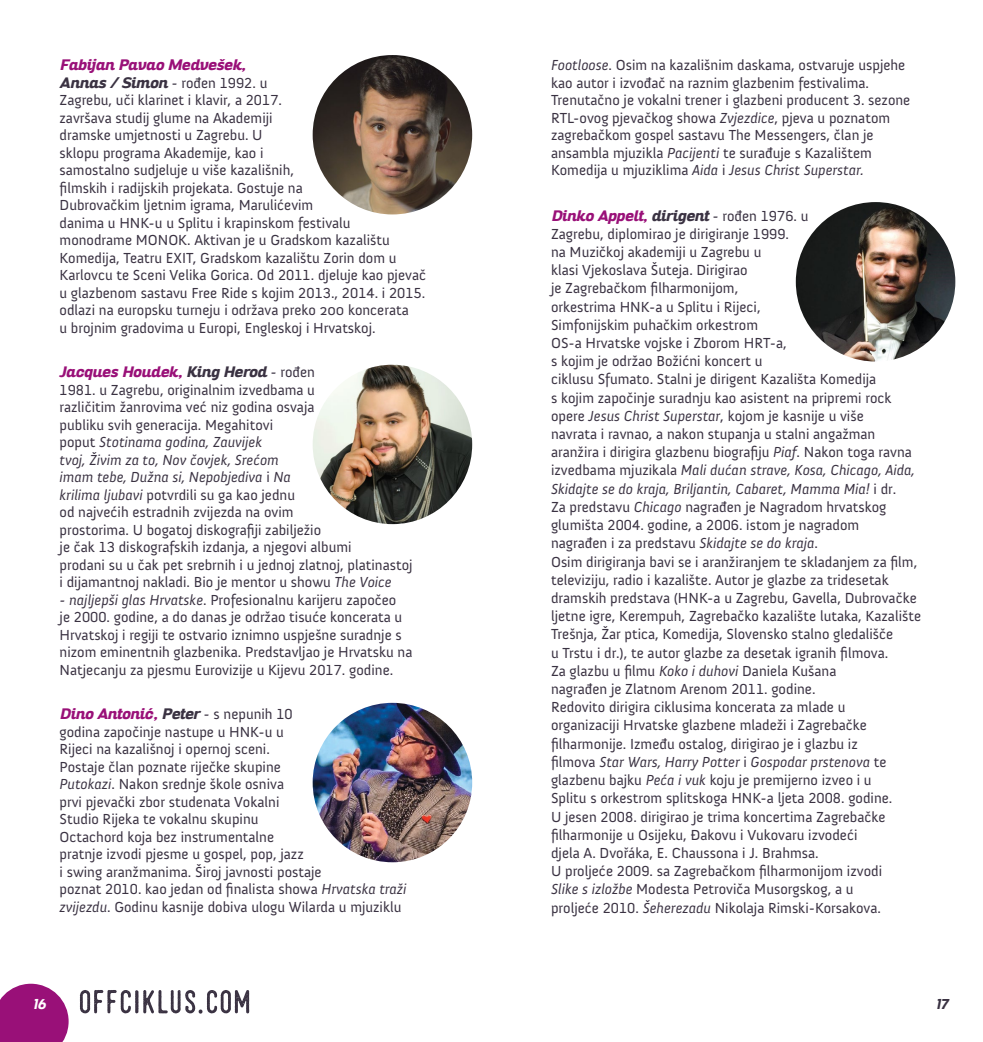
<style>
.page{position:relative;width:983px;height:1042px;background:#fff}
.page>*{position:absolute;margin:0;border:0;box-sizing:border-box;transform-origin:0 0}
.t1{font:14.88px/17.5px "Anivers";color:#3a3242}
.t2{font:italic 800 14.88px "Altair";color:#991078}
.t3{font:italic 800 14px "Altair";color:#fff;scale:.9 1}
.t4{font:italic 800 14px "Altair";color:#3a3242;scale:.9 1}
.s1{font-family:"Altair";font-weight:800;font-style:italic}
.s2{color:#3a3242}
.s3{font-family:"Anivers";font-weight:400;font-style:normal;color:#3a3242}
.s4{font-style:italic}
</style>
<div class="page">
<svg style="left:0;top:983px;width:69px;height:59px"></svg>
<svg style="left:80px;top:990px;width:169px;height:23px"></svg>
<img style="left:312px;top:55px;width:160px;height:159px;border-radius:80px">
<img style="left:795px;top:202px;width:160px;height:159px;border-radius:80px">
<img style="left:312px;top:703px;width:160px;height:159px;border-radius:80px">
<img style="left:312px;top:365px;width:160px;height:159px;border-radius:80px">
<p class="t2" style="left:60px;top:55px;width:188px">Fabijan Pavao Medvešek,</p>
<p class="t1" style="left:60px;top:74px;width:368px"><span class="s1">Annas / Simon</span> - rođen 1992. u<br>Zagrebu, uči klarinet i klavir, a 2017.<br>završava studij glume na Akademiji<br>dramske umjetnosti u Zagrebu. U<br>sklopu programa Akademije, kao i<br>samostalno sudjeluje u više kazališnih,<br>filmskih i radijskih projekata. Gostuje na<br>Dubrovačkim ljetnim igrama, Marulićevim<br>danima u HNK-u u Splitu i krapinskom festivalu monodrame MONOK. Aktivan je u Gradskom kazalištu Komedija, Teatru EXIT, Gradskom kazalištu Zorin dom u Karlovcu te Sceni Velika Gorica. Od 2011. djeluje kao pjevač u glazbenom sastavu Free Ride s kojim 2013., 2014. i 2015. odlazi na europsku turneju i održava preko 200 koncerata<br>u brojnim gradovima u Europi, Engleskoj i Hrvatskoj.</p>
<p class="t2" style="left:60px;top:362px;width:257px">Jacques Houdek, <span class="s2">King Herod</span> <span class="s3">- rođen</span></p>
<p class="t1" style="left:60px;top:381px;width:354px">1981. u Zagrebu, originalnim izvedbama u<br>različitim žanrovima već niz godina osvaja<br>publiku svih generacija. Megahitovi<br>poput <span class="s4">Stotinama godina, Zauvijek<br>tvoj, Živim za to, Nov čovjek, Srećom<br>imam tebe, Dužna si, Nepobjediva</span> i <span class="s4">Na<br>krilima ljubavi</span> potvrdili su ga kao jednu<br>od najvećih estradnih zvijezda na ovim<br>prostorima. U bogatoj diskografiji zabilježio<br>je čak 13 diskografskih izdanja, a njegovi albumi<br>prodani su u čak pet srebrnih i u jednoj zlatnoj, platinastoj i dijamantnoj nakladi. Bio je mentor u showu <span class="s4">The Voice</span></p>
<p class="t1" style="left:60px;top:591px;width:354px"><span class="s4">- najljepši glas Hrvatske</span>. Profesionalnu karijeru započeo<br>je 2000. godine, a do danas je održao tisuće koncerata u Hrvatskoj i regiji te ostvario iznimno uspješne suradnje s nizom eminentnih glazbenika. Predstavljao je Hrvatsku na Natjecanju za pjesmu Eurovizije u Kijevu 2017. godine.</p>
<p class="t2" style="left:60px;top:704px;width:235px">Dino Antonić, <span class="s2">Peter</span> <span class="s3">- s nepunih 10</span></p>
<p class="t1" style="left:60px;top:723px;width:348px">godina započinje nastupe u HNK-u u<br>Rijeci na kazališnoj i opernoj sceni.<br>Postaje član poznate riječke skupine<br><span class="s4">Putokazi</span>. Nakon srednje škole osniva<br>prvi pjevački zbor studenata Vokalni<br>Studio Rijeka te vokalnu skupinu<br>Octachord koja bez instrumentalne<br>pratnje izvodi pjesme u gospel, pop, jazz<br>i swing aranžmanima. Široj javnosti postaje<br>poznat 2010. kao jedan od finalista showa <span class="s4">Hrvatska traži zvijezdu</span>. Godinu kasnije dobiva ulogu Wilarda u mjuziklu</p>
<p class="t1" style="left:551px;top:57px;width:361px"><span class="s4">Footloose</span>. Osim na kazališnim daskama, ostvaruje uspjehe kao autor i izvođač na raznim glazbenim festivalima.<br>Trenutačno je vokalni trener i glazbeni producent 3. sezone RTL-ovog pjevačkog showa <span class="s4">Zvjezdice</span>, pjeva u poznatom zagrebačkom gospel sastavu The Messengers, član je ansambla mjuzikla <span class="s4">Pacijenti</span> te surađuje s Kazalištem Komedija u mjuziklima <span class="s4">Aida</span> i <span class="s4">Jesus Christ Superstar.</span></p>
<p class="t2" style="left:551px;top:205px;width:259px">Dinko Appelt, <span class="s2">dirigent</span> <span class="s3">- rođen 1976. u</span></p>
<p class="t1" style="left:551px;top:225px;width:371px;line-height:18.2px">Zagrebu, diplomirao je dirigiranje 1999.<br>na Muzičkoj akademiji u Zagrebu u<br>klasi Vjekoslava Šuteja. Dirigirao<br>je Zagrebačkom filharmonijom,<br>orkestrima HNK-a u Splitu i Rijeci,<br>Simfonijskim puhačkim orkestrom<br>OS-a Hrvatske vojske i Zborom HRT-a,<br>s kojim je održao Božićni koncert u<br>ciklusu Sfumato. Stalni je dirigent Kazališta Komedija<br>s kojim započinje suradnju kao asistent na pripremi rock opere <span class="s4">Jesus Christ Superstar</span>, kojom je kasnije u više<br>navrata i ravnao, a nakon stupanja u stalni angažman aranžira i dirigira glazbenu biografiju <span class="s4">Piaf</span>. Nakon toga ravna izvedbama mjuzikala <span class="s4">Mali dućan strave, Kosa, Chicago, Aida, Skidajte se do kraja, Briljantin, Cabaret, Mamma Mia!</span> i dr.<br>Za predstavu <span class="s4">Chicago</span> nagrađen je Nagradom hrvatskog glumišta 2004. godine, a 2006. istom je nagradom<br>nagrađen i za predstavu <span class="s4">Skidajte se do kraja</span>.<br>Osim dirigiranja bavi se i aranžiranjem te skladanjem za film, televiziju, radio i kazalište. Autor je glazbe za tridesetak dramskih predstava (HNK-a u Zagrebu, Gavella, Dubrovačke ljetne igre, Kerempuh, Zagrebačko kazalište lutaka, Kazalište Trešnja, Žar ptica, Komedija, Slovensko stalno gledališče<br>u Trstu i dr.), te autor glazbe za desetak igranih filmova.<br>Za glazbu u filmu <span class="s4">Koko i duhovi</span> Daniela Kušana<br>nagrađen je Zlatnom Arenom 2011. godine.<br>Redovito dirigira ciklusima koncerata za mlade u<br>organizaciji Hrvatske glazbene mladeži i Zagrebačke filharmonije. Između ostalog, dirigirao je i glazbu iz<br>filmova <span class="s4">Star Wars, Harry Potter</span> i <span class="s4">Gospodar prstenova</span> te glazbenu bajku <span class="s4">Peća i vuk</span> koju je premijerno izveo i u<br>Splitu s orkestrom splitskoga HNK-a ljeta 2008. godine.<br>U jesen 2008. dirigirao je trima koncertima Zagrebačke filharmonije u Osijeku, Đakovu i Vukovaru izvodeći<br>djela A. Dvořáka, E. Chaussona i J. Brahmsa.<br>U proljeće 2009. sa Zagrebačkom filharmonijom izvodi<br><span class="s4">Slike s izložbe</span> Modesta Petroviča Musorgskog, a u<br>proljeće 2010. <span class="s4">Šeherezadu</span> Nikolaja Rimski-Korsakova.</p>
<p class="t3" style="left:33px;top:994px;width:16px">16</p>
<p class="t4" style="left:936px;top:994px;width:14px">17</p>
</div>
